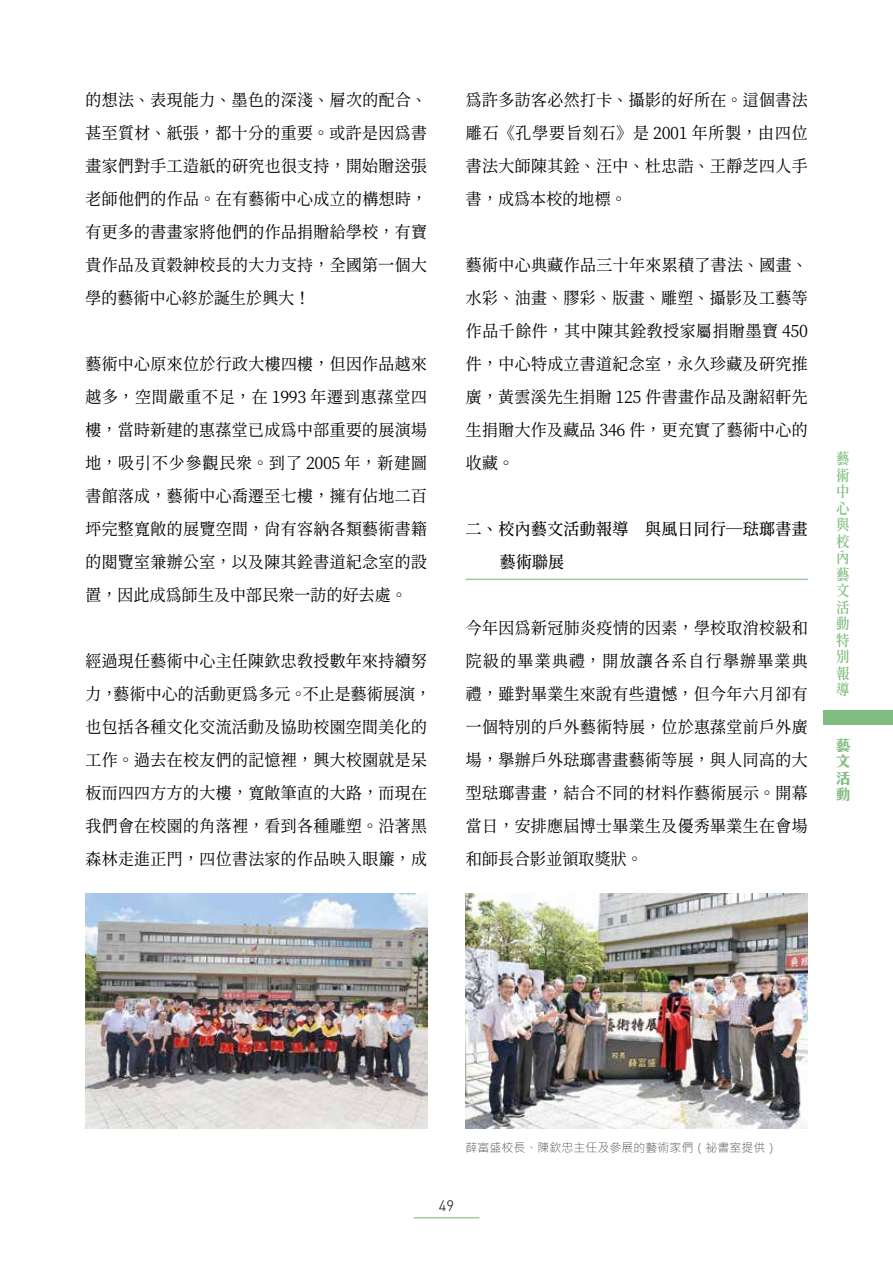
<style>
.page{position:relative;width:893px;height:1263px;background:#fff}
.page>*{position:absolute;margin:0;border:0;box-sizing:border-box;transform-origin:0 0}
.t1{font:16.5px/33px "Gen Ryu Min TW Regular TTF";letter-spacing:-.01em;color:#000;text-align:justify}
.t2{font:16.5px/33px "Gen Ryu Min TW Medium TTF";letter-spacing:-.01em;color:#000}
.t3{font:15px/16.5px "Gen Ryu Min TW Semi Bold TTF";color:#81bd80;scale:.9 1}
.t4{font:700 15px/16.5px "C Hei 3 HK";color:#81bd80;text-align:justify}
.t5{font:300 15px "DINOT";color:#000}
.t6{font:12px "Microsoft Jheng Hei UI Light";color:#595757}
</style>
<div class="page">
<div style="left:823px;top:710px;width:70px;height:14px;background:#81bd80"></div>
<hr style="left:414px;top:1217px;width:65px;height:1px;background:#81bd80">
<img style="left:85px;top:894px;width:342px;height:234px">
<img style="left:466px;top:894px;width:342px;height:234px">
<hr style="left:466px;top:579px;width:342px;height:1px;background:#9dca99">
<p class="t1" style="left:85px;top:84px;width:344px">的想法、表現能力、墨色的深淺、層次的配合、甚至質材、紙張，都十分的重要。或許是因為書畫家們對手工造紙的研究也很支持，開始贈送張老師他們的作品。在有藝術中心成立的構想時，有更多的書畫家將他們的作品捐贈給學校，有寶貴作品及貢穀紳校長的大力支持，全國第一個大學的藝術中心終於誕生於興大！</p>
<p class="t1" style="left:85px;top:348px;width:344px">藝術中心原來位於行政大樓四樓，但因作品越來越多，空間嚴重不足，在 1993 年遷到惠蓀堂四樓，當時新建的惠蓀堂已成為中部重要的展演場地，吸引不少參觀民眾。到了 2005 年，新建圖書館落成，藝術中心喬遷至七樓，擁有佔地二百坪完整寬敞的展覽空間，尚有容納各類藝術書籍的閱覽室兼辦公室，以及陳其銓書道紀念室的設置，因此成為師生及中部民眾一訪的好去處。</p>
<p class="t1" style="left:85px;top:645px;width:348px;text-align:left">經過現任藝術中心主任陳欽忠教授數年來持續努力，藝術中心的活動更為多元。不止是藝術展演，也包括各種文化交流活動及協助校園空間美化的工作。過去在校友們的記憶裡，興大校園就是呆板而四四方方的大樓，寬敞筆直的大路，而現在我們會在校園的角落裡，看到各種雕塑。沿著黑森林走進正門，四位書法家的作品映入眼簾，成</p>
<p class="t1" style="left:466px;top:84px;width:344px">為許多訪客必然打卡、攝影的好所在。這個書法雕石《孔學要旨刻石》是 2001 年所製，由四位書法大師陳其銓、汪中、杜忠誥、王靜芝四人手書，成為本校的地標。</p>
<p class="t1" style="left:466px;top:249px;width:344px">藝術中心典藏作品三十年來累積了書法、國畫、水彩、油畫、膠彩、版畫、雕塑、攝影及工藝等作品千餘件，其中陳其銓教授家屬捐贈墨寶 450件，中心特成立書道紀念室，永久珍藏及研究推廣，黃雲溪先生捐贈 125 件書畫作品及謝紹軒先生捐贈大作及藏品 346 件，更充實了藝術中心的收藏。</p>
<p class="t2" style="left:500px;top:513px;width:310px;text-indent:-34px">二、校內藝文活動報導　與風日同行—琺瑯書畫藝術聯展</p>
<p class="t1" style="left:466px;top:612px;width:344px">今年因為新冠肺炎疫情的因素，學校取消校級和院級的畢業典禮，開放讓各系自行舉辦畢業典禮，雖對畢業生來說有些遺憾，但今年六月卻有一個特別的戶外藝術特展，位於惠蓀堂前戶外廣場，舉辦戶外琺瑯書畫藝術等展，與人同高的大型琺瑯書畫，結合不同的材料作藝術展示。開幕當日，安排應屆博士畢業生及優秀畢業生在會場和師長合影並領取獎狀。</p>
<p class="t3" style="left:843px;top:438px;width:8px">藝術</p>
<p class="t3" style="left:836px;top:485px;width:23px">中心</p>
<p class="t3" style="left:836px;top:518px;width:23px">與校</p>
<p class="t3" style="left:836px;top:544px;width:22px;line-height:31.3px">內藝文</p>
<p class="t3" style="left:836px;top:599px;width:23px;line-height:18.1px">活動特</p>
<p class="t3" style="left:836px;top:649px;width:16px;text-align:justify">別報導</p>
<p class="t4" style="left:836px;top:735px;width:16px">藝文活動</p>
<p class="t6" style="left:466px;top:1140px;width:313px">薛富盛校長、陳欽忠主任及參展的藝術家們（祕書室提供）</p>
<p class="t5" style="left:439px;top:1195px;width:17px">49</p>
</div>
